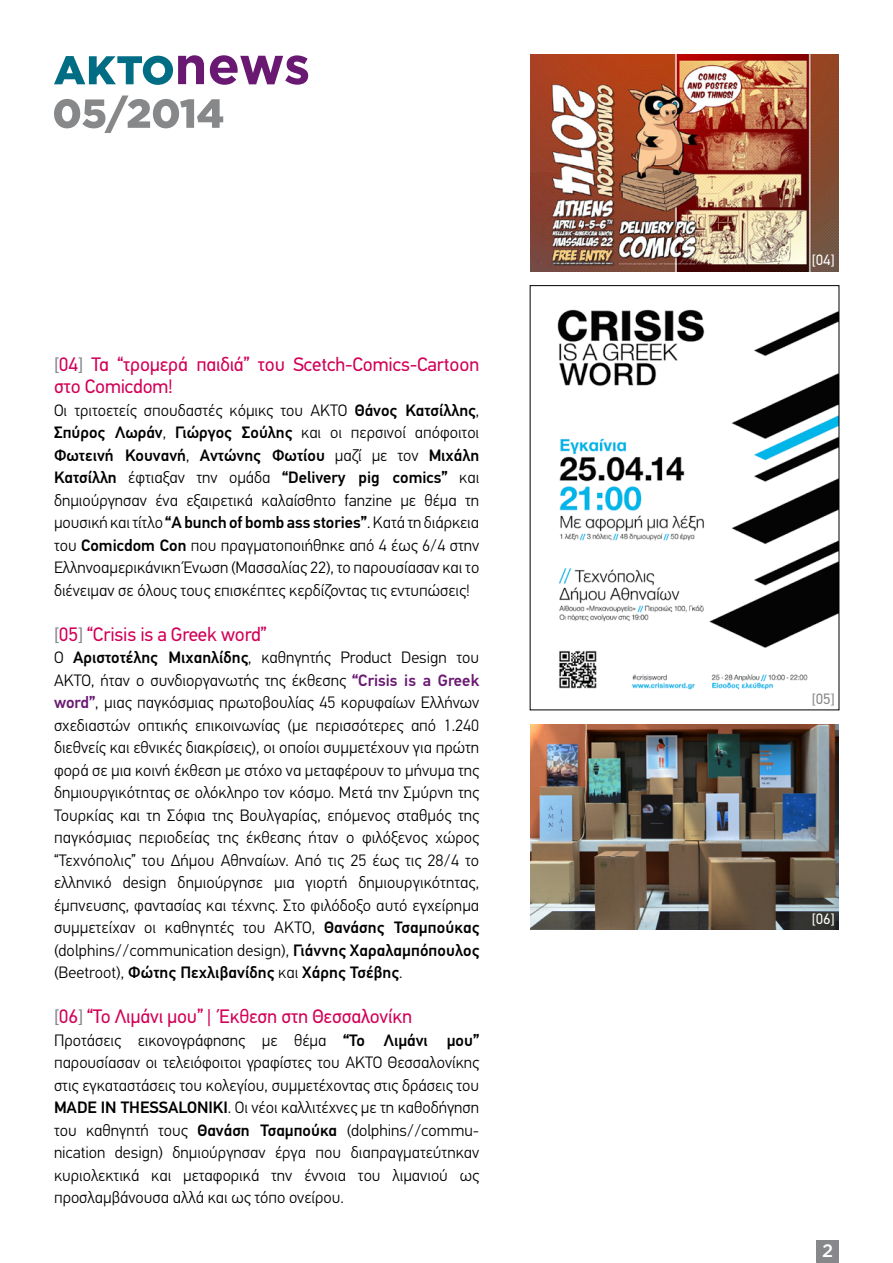
<style>
.page{position:relative;width:893px;height:1263px;background:#fff}
.page>*{position:absolute;margin:0;border:0;box-sizing:border-box;transform-origin:0 0}
.t1{font:19.5px/22.5px "PF Din Text Pro";letter-spacing:-.01em;color:#d20057}
.t2{font:500 18px "Gotham";color:#fff}
.t3{font:300 16.5px/22.5px "PF Din Text Pro";color:#000;text-align:justify}
.t4{font:15px "PF Din Text Pro";color:#fff}
.t5{font:15px "PF Din Text Pro";color:#87888a}
.s1{color:#87888a}
.s2{font-weight:500}
.s3{font-weight:500;color:#6a1973}
</style>
<div class="page">
<svg style="left:210px;top:55px;width:98px;height:30px"></svg>
<svg style="left:54px;top:55px;width:150px;height:30px"></svg>
<img style="left:530px;top:54px;width:308px;height:217px">
<img style="left:530px;top:724px;width:309px;height:206px">
<img style="left:557px;top:309px;width:280px;height:381px">
<div style="left:530px;top:285px;width:309px;height:425px;border:1px solid #000"></div>
<div style="left:816px;top:1240px;width:23px;height:23px;background:#87888a"></div>
<svg style="left:54px;top:95px;width:169px;height:38px"></svg>
<p class="t1" style="left:54px;top:353px;width:427px"><span class="s1">[</span>04<span class="s1">]</span> Τα “τρομερά παιδιά” του Scetch-Comics-Cartoon στο Comicdom!</p>
<p class="t3" style="left:54px;top:399px;width:427px">Οι τριτοετείς σπουδαστές κόμικς του ΑΚΤΟ <span class="s2">Θάνος Κατσίλλης</span>, <span class="s2">Σπύρος Λωράν</span>, <span class="s2">Γιώργος Σούλης</span> και οι περσινοί απόφοιτοι <span class="s2">Φωτεινή Κουνανή</span>, <span class="s2">Αντώνης Φωτίου</span> μαζί με τον <span class="s2">Μιχάλη Κατσίλλη</span> έφτιαξαν την ομάδα <span class="s2">“Delivery pig comics”</span> και δημιούργησαν ένα εξαιρετικά καλαίσθητο fanzine με θέμα τη μουσική και τίτλο <span class="s2">“A bunch of bomb ass stories”</span>. Κατά τη διάρκεια του <span class="s2">Comicdom Con</span> που πραγματοποιήθηκε από 4 έως 6/4 στην Ελληνοαμερικάνικη Ένωση (Μασσαλίας 22), το παρουσίασαν και το διένειμαν σε όλους τους επισκέπτες κερδίζοντας τις εντυπώσεις!</p>
<p class="t1" style="left:54px;top:623px;width:214px"><span class="s1">[</span>05<span class="s1">]</span> “Crisis is a Greek word”</p>
<p class="t3" style="left:54px;top:647px;width:427px">Ο <span class="s2">Αριστοτέλης Μιχαηλίδης</span>, καθηγητής Product Design του ΑΚΤΟ, ήταν ο συνδιοργανωτής της έκθεσης <span class="s3">“Crisis is a Greek word”</span>, μιας παγκόσμιας πρωτοβουλίας 45 κορυφαίων Ελλήνων σχεδιαστών οπτικής επικοινωνίας (με περισσότερες από 1.240 διεθνείς και εθνικές διακρίσεις), οι οποίοι συμμετέχουν για πρώτη φορά σε μια κοινή έκθεση με στόχο να μεταφέρουν το μήνυμα της δημιουργικότητας σε ολόκληρο τον κόσμο. Μετά την Σμύρνη της Τουρκίας και τη Σόφια της Βουλγαρίας, επόμενος σταθμός της παγκόσμιας περιοδείας της έκθεσης ήταν ο φιλόξενος χώρος “Τεχνόπολις” του Δήμου Αθηναίων. Από τις 25 έως τις 28/4 το ελληνικό design δημιούργησε μια γιορτή δημιουργικότητας, έμπνευσης, φαντασίας και τέχνης. Στο φιλόδοξο αυτό εγχείρημα συμμετείχαν οι καθηγητές του ΑΚΤΟ, <span class="s2">Θανάσης Τσαμπούκας </span>(dolphins//communication design), <span class="s2">Γιάννης Χαραλαμπόπουλος </span>(Beetroot), <span class="s2">Φώτης Πεχλιβανίδης</span> και <span class="s2">Χάρης Τσέβης</span>.</p>
<p class="t1" style="left:54px;top:1005px;width:360px"><span class="s1">[</span>06<span class="s1">]</span> “Το Λιμάνι μου” | Έκθεση στη Θεσσαλονίκη</p>
<p class="t3" style="left:54px;top:1029px;width:427px">Προτάσεις εικονογράφησης με θέμα <span class="s2">“Το Λιμάνι μου” </span>παρουσίασαν οι τελειόφοιτοι γραφίστες του ΑΚΤΟ Θεσσαλονίκης στις εγκαταστάσεις του κολεγίου, συμμετέχοντας στις δράσεις του <span class="s2">MADE IN THESSALONIKI</span>. Οι νέοι καλλιτέχνες με τη καθοδήγηση του καθηγητή τους <span class="s2">Θανάση Τσαμπούκα</span> (dolphins//commu&shy;nication design) δημιούργησαν έργα που διαπραγματεύτηκαν κυριολεκτικά και μεταφορικά την έννοια του λιμανιού ως προσλαμβάνουσα αλλά και ως τόπο ονείρου.</p>
<p class="t4" style="left:812px;top:251px;width:24px">[04]</p>
<p class="t5" style="left:812px;top:689px;width:24px">[05]</p>
<p class="t4" style="left:812px;top:909px;width:24px">[06]</p>
<p class="t2" style="left:822px;top:1238px;width:13px">2</p>
</div>
